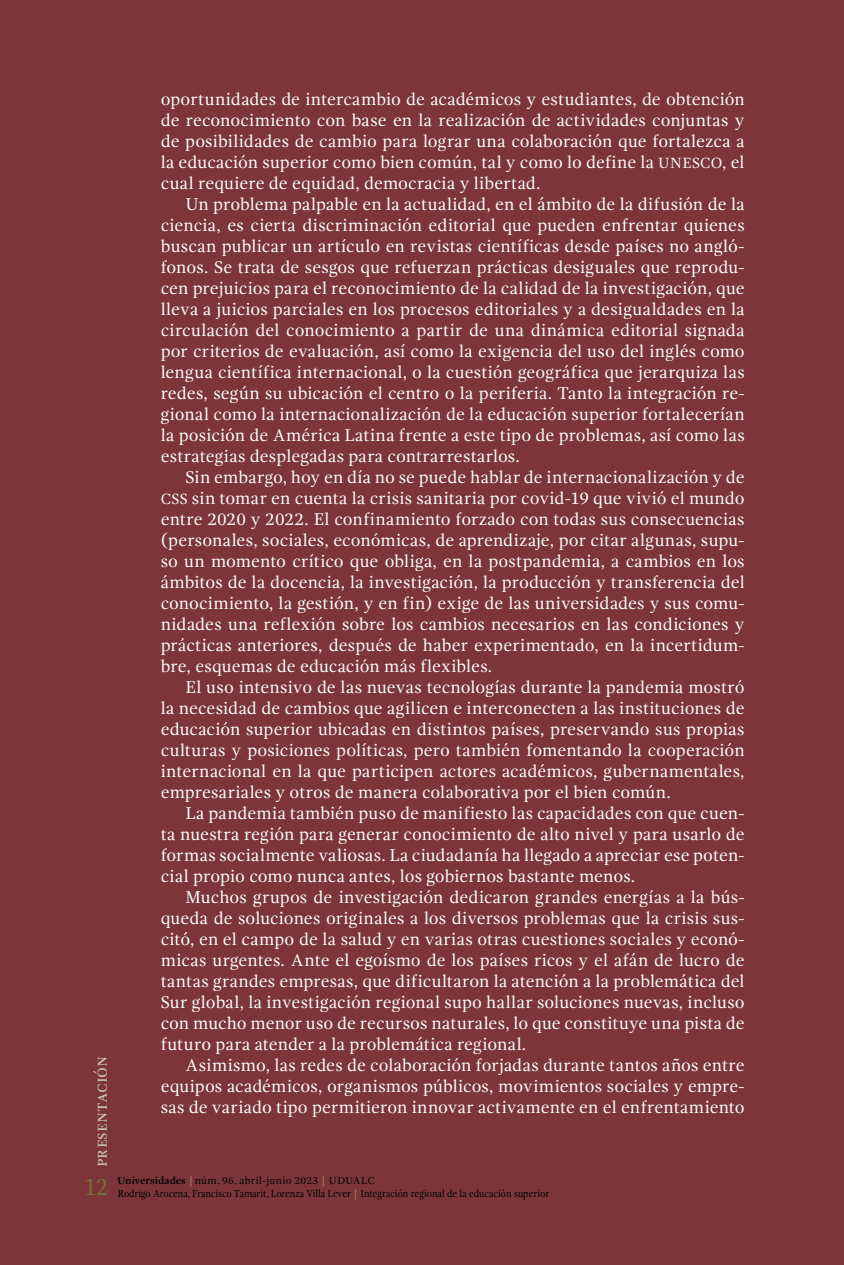
<style>
.page{position:relative;width:844px;height:1265px;background:#fff}
.page>*{position:absolute;margin:0;border:0;box-sizing:border-box;transform-origin:0 0}
.t1{font:24.5px "Gandhi Serif";color:#78703c;scale:.9 1}
.art-cuerpo_de_texto{font:17.5px/21px "Gandhi Serif";letter-spacing:.005em;color:#fff;text-align:justify}
.t2{font:17.5px "Gandhi Serif";letter-spacing:-.005em;color:#c9c6b1}
.t3{font:10.5px "Gandhi Serif";letter-spacing:-.005em;color:#000;scale:.9 1}
.t4{font:10.5px "Gandhi Serif";letter-spacing:.025em;color:#000}
.s1{font-size:15.22px}
.s2{font-weight:700}
.s3{color:#aea98a}
</style>
<div class="page">
<div style="left:0;top:0;width:843px;height:1265px;background:#7c3639"></div>
<p class="t2" style="left:91px;top:1167px;width:113px;rotate:-90deg">presentación</p>
<h1 class="t1" style="left:84px;top:1173px;width:28px">12</h1>
<p class="art-cuerpo_de_texto" style="left:161px;top:89px;width:585px">oportunidades de intercambio de académicos y estudiantes, de obtención de reconocimiento con base en la realización de actividades conjuntas y de posibilidades de cambio para lograr una colaboración que fortalezca a la educación superior como bien común, tal y como lo define la <span class="s1">UNESCO</span>, el cual requiere de equidad, democracia y libertad.</p>
<p class="art-cuerpo_de_texto" style="left:161px;top:194px;width:585px;text-indent:25px">Un problema palpable en la actualidad, en el ámbito de la difusión de la ciencia, es cierta discriminación editorial que pueden enfrentar quienes buscan publicar un artículo en revistas científicas desde países no angló&shy;fonos. Se trata de sesgos que refuerzan prácticas desiguales que reprodu&shy;cen prejuicios para el reconocimiento de la calidad de la investigación, que lleva a juicios parciales en los procesos editoriales y a desigualdades en la circulación del conocimiento a partir de una dinámica editorial signada por criterios de evaluación, así como la exigencia del uso del inglés como lengua científica internacional, o la cuestión geográfica que jerarquiza las redes, según su ubicación el centro o la periferia. Tanto la integración re&shy;gional como la internacionalización de la educación superior fortalecerían la posición de América Latina frente a este tipo de problemas, así como las estrategias desplegadas para contrarrestarlos.</p>
<p class="art-cuerpo_de_texto" style="left:161px;top:467px;width:585px;text-indent:25px">Sin embargo, hoy en día no se puede hablar de internacionalización y de <span class="s1">CSS</span> sin tomar en cuenta la crisis sanitaria por covid-19 que vivió el mundo entre 2020 y 2022. El confinamiento forzado con todas sus consecuencias (personales, sociales, económicas, de aprendizaje, por citar algunas, supu&shy;so un momento crítico que obliga, en la postpandemia, a cambios en los ámbitos de la docencia, la investigación, la producción y transferencia del conocimiento, la gestión, y en fin) exige de las universidades y sus comu&shy;nidades una reflexión sobre los cambios necesarios en las condiciones y prácticas anteriores, después de haber experimentado, en la incertidum&shy;bre, esquemas de educación más flexibles.</p>
<p class="art-cuerpo_de_texto" style="left:161px;top:677px;width:585px;text-indent:25px">El uso intensivo de las nuevas tecnologías durante la pandemia mostró la necesidad de cambios que agilicen e interconecten a las instituciones de educación superior ubicadas en distintos países, preservando sus propias culturas y posiciones políticas, pero también fomentando la cooperación internacional en la que participen actores académicos, gubernamentales, empresariales y otros de manera colaborativa por el bien común.</p>
<p class="art-cuerpo_de_texto" style="left:161px;top:803px;width:585px;text-indent:25px">La pandemia también puso de manifiesto las capacidades con que cuen&shy;ta nuestra región para generar conocimiento de alto nivel y para usarlo de formas socialmente valiosas. La ciudadanía ha llegado a apreciar ese poten&shy;cial propio como nunca antes, los gobiernos bastante menos.</p>
<p class="art-cuerpo_de_texto" style="left:161px;top:887px;width:585px;text-indent:25px">Muchos grupos de investigación dedicaron grandes energías a la bús&shy;queda de soluciones originales a los diversos problemas que la crisis sus&shy;citó, en el campo de la salud y en varias otras cuestiones sociales y econó&shy;micas urgentes. Ante el egoísmo de los países ricos y el afán de lucro de tantas grandes empresas, que dificultaron la atención a la problemática del Sur global, la investigación regional supo hallar soluciones nuevas, incluso con mucho menor uso de recursos naturales, lo que constituye una pista de futuro para atender a la problemática regional.</p>
<p class="art-cuerpo_de_texto" style="left:161px;top:1055px;width:585px;text-indent:25px">Asimismo, las redes de colaboración forjadas durante tantos años entre equipos académicos, organismos públicos, movimientos sociales y empre&shy;sas de variado tipo permitieron innovar activamente en el enfrentamiento</p>
<p class="t4" style="left:118px;top:1175px;width:259px"><span class="s2">Universidades</span> <span class="s3">|</span> núm. 96, abril-junio 2023 <span class="s3">|</span> UDUALC</p>
<p class="t3" style="left:118px;top:1187px;width:480px">Rodrigo Arocena, Francisco Tamarit, Lorenza Villa Lever <span class="s3">|</span> Integración regional de la educación superior</p>
</div>
